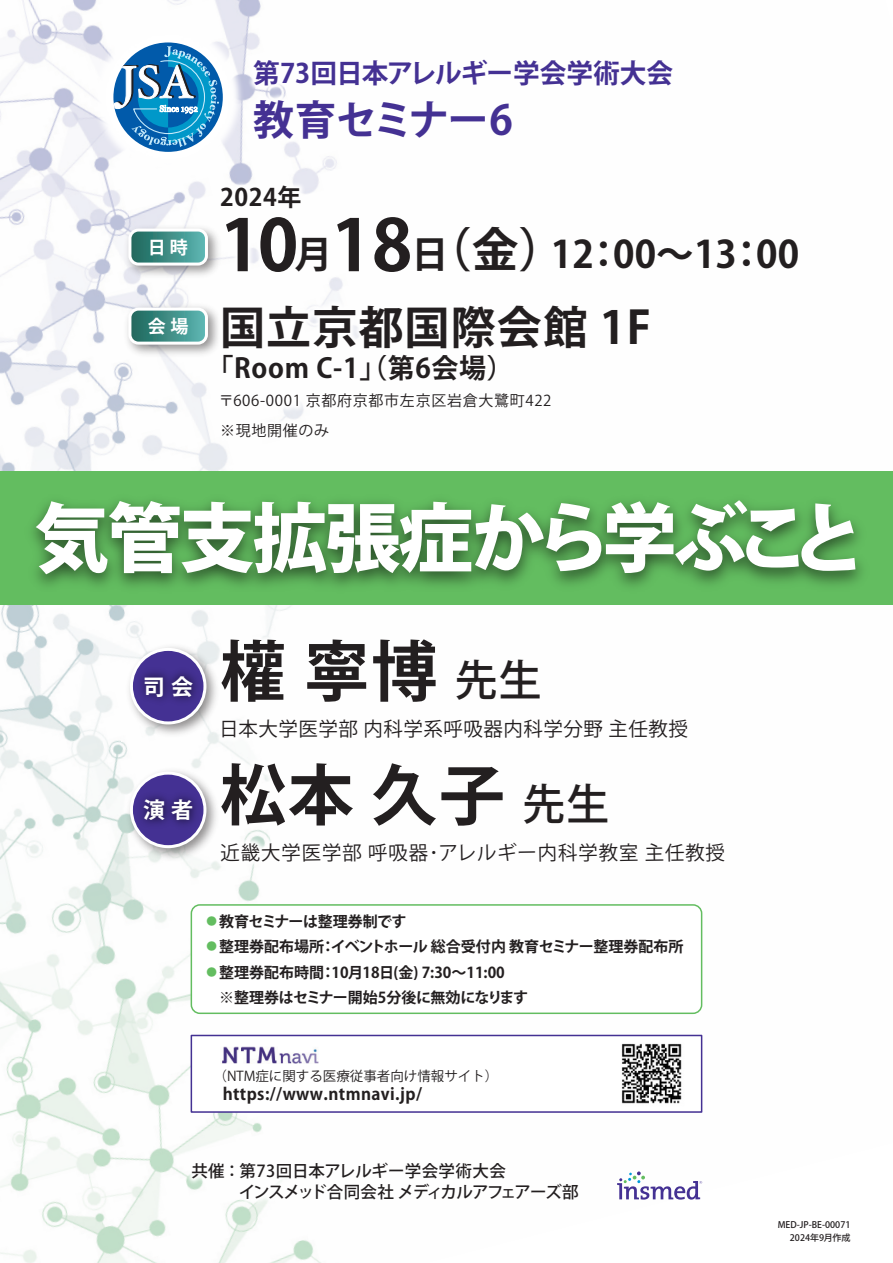
<style>
.page{position:relative;width:893px;height:1263px;background:#fff}
.page>*{position:absolute;margin:0;border:0;box-sizing:border-box;transform-origin:0 0}
.t1{font:800 75px "Koz Go Pr 6 N";letter-spacing:-.03em;color:#fff}
.t2{font:700 66px "Koz Go Pr 6 N";color:#231f20}
.t3{font:700 45px "Koz Go Pr 6 N";letter-spacing:.025em;color:#231f20}
.t4{font:700 40.95px "Koz Go Pr 6 N";letter-spacing:-.02em;color:#443193}
.t5{font:700 37.5px "Koz Go Pr 6 N";letter-spacing:.005em;color:#231f20}
.t6{font:700 27px "Koz Go Pr 6 N";letter-spacing:.025em;color:#231f20}
.t7{font:700 26.7px "Koz Go Pr 6 N";letter-spacing:-.005em;color:#443193}
.t8{font:700 24px "Koz Go Pr 6 N";letter-spacing:.025em;color:#231f20}
.t9{font:700 22.05px "Koz Go Pr 6 N";color:#fff}
.t10{font:19.5px "Koz Go Pr 6 N";letter-spacing:.025em;color:#231f20}
.t11{font:700 18px "Koz Go Pr 6 N";color:#fff}
.t12{font:500 16.5px/21px "Koz Go Pr 6 N";letter-spacing:-.015em;color:#231f20}
.t13{font:700 16.5px "Koz Go Pr 6 N";letter-spacing:.025em;color:#231f20}
.t14{font:700 15px/25.5px "Koz Go Pr 6 N";color:#231f20}
.t15{font:15px/30px "Koz Go Pr 6 N";letter-spacing:.045em;color:#231f20}
.t16{font:700 15px "Koz Go Pr 6 N";letter-spacing:-.03em;color:#231f20}
.t17{font:13.5px "Koz Go Pr 6 N";color:#231f20}
.t18{font:500 9px/13.5px "Koz Go Pr 6 N";color:#231f20;text-align:right}
.s1{font-size:70.5px}
.s2{font-size:46.8px}
.s3{font-weight:500;font-size:42.9px}
.s4{font-size:10.5px;color:#63bd60}
</style>
<div class="page">
<img style="left:0;top:0;width:703px;height:1263px">
<img style="left:121px;top:639px;width:42px;height:102px">
<svg style="left:130px;top:648px;width:33px;height:76px"></svg>
<img style="left:130px;top:662px;width:33px;height:54px">
<img style="left:163px;top:623px;width:540px;height:81px">
<img style="left:121px;top:763px;width:42px;height:102px">
<svg style="left:130px;top:772px;width:33px;height:76px"></svg>
<img style="left:130px;top:786px;width:33px;height:54px">
<img style="left:163px;top:704px;width:540px;height:220px">
<svg style="left:636px;top:1171px;width:66px;height:28px"></svg>
<img style="left:134px;top:1105px;width:502px;height:156px">
<div style="left:191px;top:1035px;width:511px;height:78px;background:#fff;border:2px solid #443193"></div>
<img style="left:621px;top:1043px;width:61px;height:61px">
<img style="left:120px;top:221px;width:43px;height:62px">
<svg style="left:130px;top:230px;width:33px;height:32px"></svg>
<div style="left:128px;top:229px;width:80px;height:37px;border:3px solid #fff;border-radius:9px"></div>
<img style="left:163px;top:209px;width:540px;height:38px">
<img style="left:120px;top:299px;width:43px;height:63px">
<svg style="left:130px;top:309px;width:33px;height:32px"></svg>
<div style="left:128px;top:308px;width:80px;height:37px;border:3px solid #fff;border-radius:9px"></div>
<img style="left:163px;top:247px;width:540px;height:224px">
<div style="left:191px;top:905px;width:511px;height:108px;background:#fff;border-radius:9px"></div>
<div style="left:191px;top:904px;width:511px;height:110px;border:2px solid #63bd60;border-radius:9px"></div>
<div style="left:0;top:471px;width:893px;height:134px;background:#63bd60"></div>
<img style="left:15px;top:500px;width:847px;height:123px">
<img style="left:222px;top:1046px;width:97px;height:18px">
<img style="left:44px;top:0;width:249px;height:221px">
<img style="left:195px;top:1px;width:508px;height:208px">
<svg style="left:113px;top:42px;width:110px;height:110px"></svg>
<svg style="left:113px;top:46px;width:106px;height:101px"></svg>
<p class="t11" style="left:148px;top:237px;width:42px">日 時</p>
<p class="t11" style="left:148px;top:316px;width:42px">会 場</p>
<h3 class="t7" style="left:253px;top:58px;width:421px">第73回日本アレルギー学会学術大会</h3>
<h3 class="t4" style="left:253px;top:97px;width:261px">教育セミナー6</h3>
<h3 class="t8" style="left:220px;top:184px;width:83px">2024年</h3>
<h3 class="t5" style="left:220px;top:234px;width:581px"><span class="s1">10</span>月<span class="s1">18</span>日<span class="s2">（金）</span>12：00～13：00</h3>
<h3 class="t3" style="left:220px;top:302px;width:432px">国立京都国際会館 1F</h3>
<h3 class="t6" style="left:207px;top:353px;width:309px">「Room C-1」（第6会場）</h3>
<p class="t15" style="left:219px;top:386px;width:334px">〒606-0001 京都府京都市左京区岩倉大鷺町422 ※現地開催のみ</p>
<h1 class="t1" style="left:34px;top:496px;width:833px">気管支拡張症から学ぶこと</h1>
<h3 class="t9" style="left:143px;top:674px;width:51px">司 会</h3>
<h3 class="t9" style="left:143px;top:798px;width:51px">演 者</h3>
<h2 class="t2" style="left:220px;top:634px;width:323px">權 寧博 <span class="s3">先生</span></h2>
<h3 class="t10" style="left:219px;top:718px;width:470px">日本大学医学部 内科学系呼吸器内科学分野 主任教授</h3>
<h2 class="t2" style="left:220px;top:758px;width:391px">松本 久子 <span class="s3">先生</span></h2>
<h3 class="t10" style="left:220px;top:846px;width:506px;rotate:-1deg">近畿大学医学部呼吸器･アレルギー内科学教室主任教授</h3>
<p class="t16" style="left:206px;top:913px;width:202px"><span class="s4">●</span> 教育セミナーは整理券制です</p>
<p class="t14" style="left:206px;top:934px;width:479px"><span class="s4">●</span> 整理券配布場所：イベントホール 総合受付内 教育セミナー整理券配布所</p>
<p class="t14" style="left:219px;top:960px;width:311px;text-indent:-13px"><span class="s4">●</span> 整理券配布時間：10月18日(金) 7:30～11:00<br>※整理券はセミナー開始5分後に無効になります</p>
<p class="t17" style="left:214px;top:1068px;width:286px">（NTM症に関する医療従事者向け情報サイト）</p>
<p class="t13" style="left:223px;top:1084px;width:201px">https://www.ntmnavi.jp/</p>
<p class="t12" style="left:239px;top:1161px;width:341px;text-indent:-47px">共催：第73回日本アレルギー学会学術大会<br>インスメッド合同会社 メディカルアフェアーズ部</p>
<p class="t18" style="left:778px;top:1218px;width:74px">MED-JP-BE-00071<br>2024年9月作成</p>
</div>
